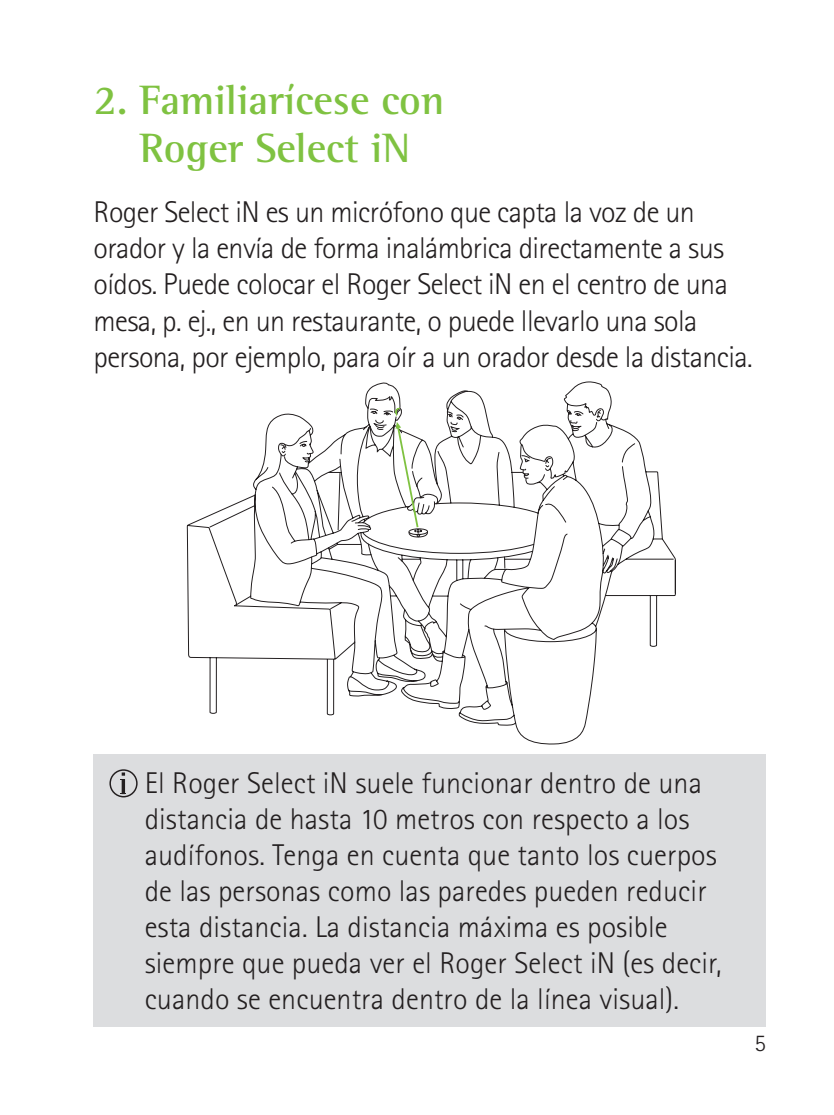
<style>
.page{position:relative;width:834px;height:1115px;background:#fff}
.page>*{position:absolute;margin:0;border:0;box-sizing:border-box;transform-origin:0 0}
.t1{font:700 42px/48px "Rotis Semi Serif Pro";color:#7fc241;text-align:center}
.t2{font:300 30px/36px "Rotis Sans Serif Pro";letter-spacing:.005em;color:#231f20}
.t3{font:300 30px/36px "Rotis Sans Serif Pro";letter-spacing:-.02em;color:#231f20}
.t4{font:300 24px "Rotis Sans Serif Pro";color:#231f20}
</style>
<div class="page">
<svg style="left:187px;top:381px;width:488px;height:363px"></svg>
<svg style="left:278px;top:408px;width:323px;height:129px"></svg>
<div style="left:94px;top:753px;width:671px;height:273px;background:#dcdddf"></div>
<svg style="left:109px;top:769px;width:29px;height:28px"></svg>
<h1 class="t1" style="left:94px;top:76px;width:352px">2. Familiarícese con<br>Roger Select iN</h1>
<p class="t3" style="left:94px;top:194px;width:660px">Roger Select iN es un micrófono que capta la voz de un orador y la envía de forma inalámbrica directamente a sus oídos. Puede colocar el Roger Select iN en el centro de una mesa, p. ej., en un restaurante, o puede llevarlo una sola persona, por ejemplo, para oír a un orador desde la distancia.</p>
<p class="t2" style="left:145px;top:764px;width:578px">El Roger Select iN suele funcionar dentro de una distancia de hasta 10 metros con respecto a los audífonos. Tenga en cuenta que tanto los cuerpos de las personas como las paredes pueden reducir esta distancia. La distancia máxima es posible siempre que pueda ver el Roger Select iN (es decir, cuando se encuentra dentro de la línea visual).</p>
<p class="t4" style="left:754px;top:1028px;width:13px">5</p>
</div>
